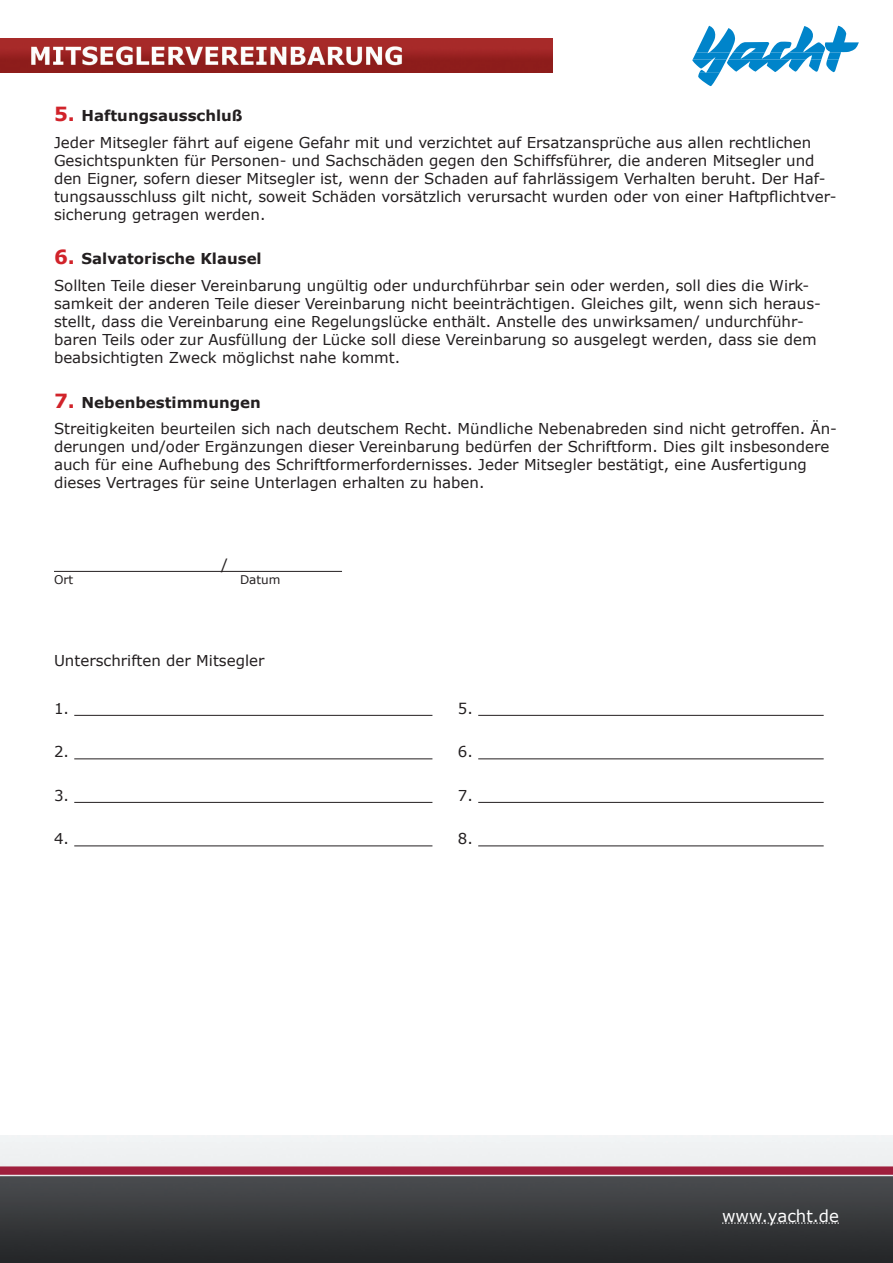
<style>
.page{position:relative;width:893px;height:1263px;background:#fff}
.page>*{position:absolute;margin:0;border:0;box-sizing:border-box;transform-origin:0 0}
.t1{font:16.5px "Verdana";color:#fff}
.t2{font:15px/18px "Verdana";color:#231f20}
.t3{font:12px "Verdana";color:#231f20}
.s1{font-weight:700;font-size:19.5px;color:#d1232a}
.s2{font-weight:700}
</style>
<div class="page">
<img style="left:0;top:1135px;width:893px;height:128px">
<svg style="left:692px;top:26px;width:167px;height:60px"></svg>
<svg style="left:722px;top:1223px;width:117px;height:1px"></svg>
<hr style="left:54px;top:571px;width:288px;height:1px;background:#231f20">
<hr style="left:74px;top:715px;width:358px;height:1px;background:#231f20">
<hr style="left:478px;top:715px;width:346px;height:1px;background:#231f20">
<hr style="left:74px;top:759px;width:358px;height:1px;background:#231f20">
<hr style="left:478px;top:759px;width:346px;height:1px;background:#231f20">
<hr style="left:74px;top:802px;width:358px;height:1px;background:#231f20">
<hr style="left:478px;top:802px;width:346px;height:1px;background:#231f20">
<hr style="left:74px;top:846px;width:358px;height:1px;background:#231f20">
<hr style="left:478px;top:846px;width:346px;height:1px;background:#231f20">
<img style="left:0;top:38px;width:553px;height:34px">
<p class="t2" style="left:54px;top:102px;width:759px;line-height:26.5px"><span class="s1">5.</span> <span class="s2">Haftungsausschluß<br></span>Jeder Mitsegler fährt auf eigene Gefahr mit und verzichtet auf Ersatzansprüche aus allen rechtlichen</p>
<p class="t2" style="left:54px;top:151px;width:784px">Gesichtspunkten für Personen- und Sachschäden gegen den Schiffsführer, die anderen Mitsegler und den Eigner, sofern dieser Mitsegler ist, wenn der Schaden auf fahrlässigem Verhalten beruht. Der Haf&shy;tungsausschluss gilt nicht, soweit Schäden vorsätzlich verursacht wurden oder von einer Haftpflichtver&shy;sicherung getragen werden.</p>
<p class="t2" style="left:54px;top:245px;width:757px;line-height:26.5px"><span class="s1">6.</span> <span class="s2">Salvatorische Klausel<br></span>Sollten Teile dieser Vereinbarung ungültig oder undurchführbar sein oder werden, soll dies die Wirk-</p>
<p class="t2" style="left:54px;top:294px;width:768px">samkeit der anderen Teile dieser Vereinbarung nicht beeinträchtigen. Gleiches gilt, wenn sich heraus&shy;stellt, dass die Vereinbarung eine Regelungslücke enthält. Anstelle des unwirksamen/ undurchführ&shy;baren Teils oder zur Ausfüllung der Lücke soll diese Vereinbarung so ausgelegt werden, dass sie dem beabsichtigten Zweck möglichst nahe kommt.</p>
<p class="t2" style="left:54px;top:388px;width:784px;line-height:26.5px"><span class="s1">7.</span> <span class="s2">Nebenbestimmungen<br></span>Streitigkeiten beurteilen sich nach deutschem Recht. Mündliche Nebenabreden sind nicht getroffen. Än-</p>
<p class="t2" style="left:54px;top:437px;width:777px">derungen und/oder Ergänzungen dieser Vereinbarung bedürfen der Schriftform. Dies gilt insbesondere auch für eine Aufhebung des Schriftformerfordernisses. Jeder Mitsegler bestätigt, eine Ausfertigung dieses Vertrages für seine Unterlagen erhalten zu haben.</p>
<p class="t2" style="left:221px;top:555px;width:8px">/</p>
<p class="t3" style="left:54px;top:572px;width:21px">Ort</p>
<p class="t3" style="left:240px;top:572px;width:42px">Datum</p>
<p class="t2" style="left:54px;top:651px;width:212px">Unterschriften der Mitsegler</p>
<p class="t2" style="left:54px;top:699px;width:16px">1.</p>
<p class="t2" style="left:458px;top:699px;width:16px">5.</p>
<p class="t2" style="left:54px;top:742px;width:16px">2.</p>
<p class="t2" style="left:458px;top:742px;width:16px">6.</p>
<p class="t2" style="left:54px;top:786px;width:16px">3.</p>
<p class="t2" style="left:458px;top:786px;width:16px">7.</p>
<p class="t2" style="left:54px;top:829px;width:16px">4.</p>
<p class="t2" style="left:458px;top:829px;width:16px">8.</p>
<p class="t1" style="left:722px;top:1205px;width:118px">www.yacht.de</p>
</div>
